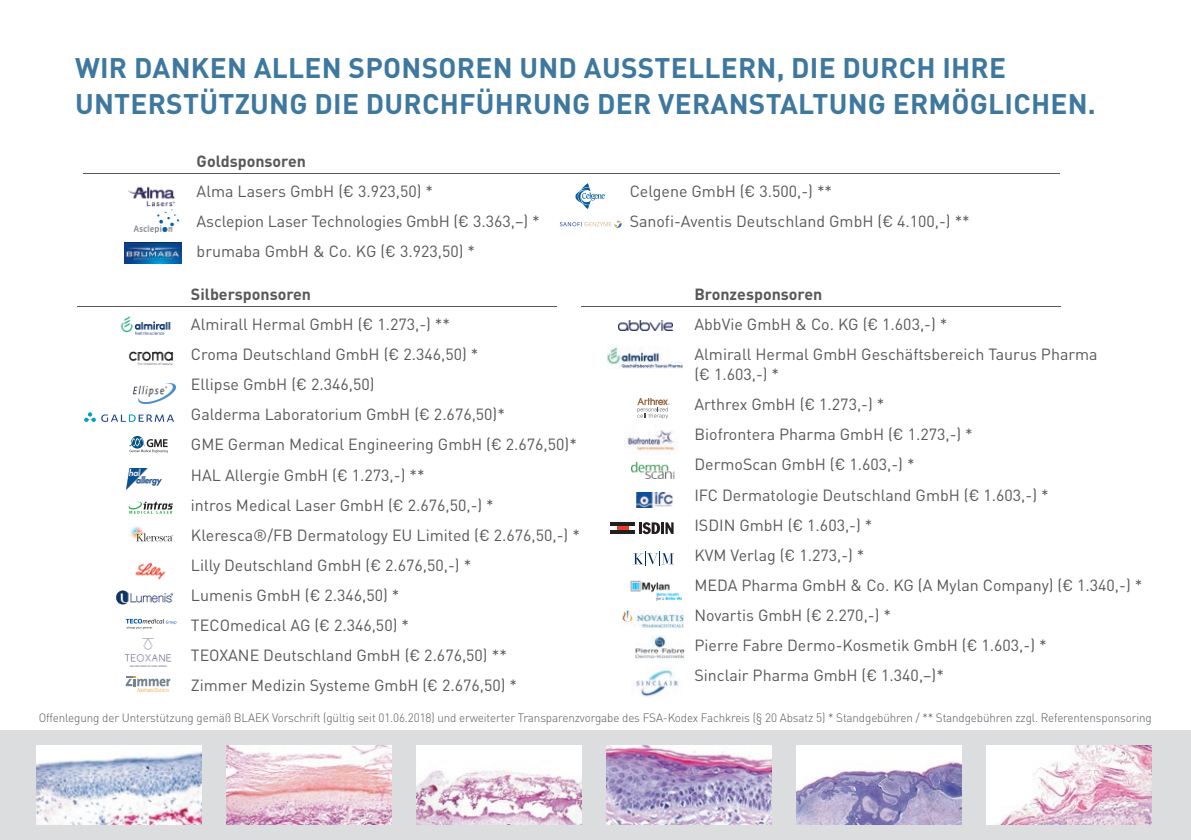
<style>
.page{position:relative;width:1191px;height:840px;background:#fff}
.page>*{position:absolute;margin:0;border:0;box-sizing:border-box;transform-origin:0 0}
.t1{font:700 28px/36px "DINOT";letter-spacing:.01em;color:#3e789f}
.t2{font:16px/30px "DINOT";color:#57585a}
.t3{font:700 16px "DINOT";color:#57585a}
.t4{font:300 12px "DINOT";letter-spacing:-.01em;color:#57585a}
</style>
<div class="page">
<hr style="left:83px;top:172px;width:976px;height:1px;background:#57585a">
<img style="left:128px;top:186px;width:48px;height:21px">
<svg style="left:129px;top:436px;width:39px;height:16px"></svg>
<img style="left:133px;top:209px;width:46px;height:23px">
<hr style="left:77px;top:306px;width:480px;height:1px;background:#57585a">
<hr style="left:581px;top:306px;width:479px;height:1px;background:#57585a">
<img style="left:120px;top:316px;width:51px;height:19px">
<img style="left:128px;top:351px;width:45px;height:14px">
<img style="left:134px;top:383px;width:41px;height:20px">
<img style="left:125px;top:242px;width:57px;height:22px">
<svg style="left:560px;top:220px;width:61px;height:8px"></svg>
<img style="left:636px;top:492px;width:36px;height:15px">
<img style="left:630px;top:580px;width:51px;height:20px">
<img style="left:623px;top:610px;width:60px;height:17px">
<svg style="left:633px;top:553px;width:41px;height:11px"></svg>
<img style="left:619px;top:320px;width:53px;height:10px">
<svg style="left:575px;top:183px;width:30px;height:26px"></svg>
<img style="left:608px;top:346px;width:74px;height:22px">
<div style="left:0;top:730px;width:1191px;height:109px;background:#dcdddf"></div>
<img style="left:986px;top:745px;width:165px;height:79px">
<img style="left:607px;top:745px;width:164px;height:79px">
<img style="left:417px;top:745px;width:164px;height:79px">
<img style="left:797px;top:745px;width:164px;height:79px">
<img style="left:227px;top:745px;width:164px;height:79px">
<img style="left:37px;top:745px;width:164px;height:79px">
<img style="left:116px;top:590px;width:57px;height:14px">
<img style="left:127px;top:468px;width:35px;height:21px">
<img style="left:636px;top:669px;width:43px;height:28px">
<hr style="left:617px;top:526px;width:11px;height:4px;background:#ef3e2e">
<svg style="left:639px;top:522px;width:34px;height:12px"></svg>
<hr style="left:610px;top:522px;width:25px;height:4px;background:#231f20">
<hr style="left:610px;top:530px;width:25px;height:3px;background:#231f20">
<svg style="left:84px;top:412px;width:90px;height:9px"></svg>
<img style="left:624px;top:424px;width:54px;height:28px">
<img style="left:635px;top:635px;width:50px;height:24px">
<img style="left:631px;top:462px;width:43px;height:16px">
<svg style="left:126px;top:676px;width:44px;height:15px"></svg>
<img style="left:126px;top:638px;width:44px;height:24px">
<svg style="left:126px;top:618px;width:50px;height:10px"></svg>
<svg style="left:128px;top:501px;width:45px;height:12px"></svg>
<img style="left:135px;top:562px;width:31px;height:18px">
<svg style="left:130px;top:526px;width:43px;height:16px"></svg>
<svg style="left:637px;top:398px;width:33px;height:20px"></svg>
<h1 class="t1" style="left:75px;top:49px;width:1022px">WIR DANKEN ALLEN SPONSOREN UND AUSSTELLERN, DIE DURCH IHRE<br>UNTERSTÜTZUNG DIE DURCHFÜHRUNG DER VERANSTALTUNG ERMÖGLICHEN.</h1>
<p class="t3" style="left:197px;top:150px;width:111px">Goldsponsoren</p>
<p class="t2" style="left:197px;top:176px;width:345px">Alma Lasers GmbH (€ 3.923,50) *<br>Asclepion Laser Technologies GmbH (€ 3.363,–) * brumaba GmbH &amp; Co. KG (€ 3.923,50) *</p>
<p class="t2" style="left:629px;top:176px;width:342px">Celgene GmbH (€ 3.500,-) **<br>Sanofi-Aventis Deutschland GmbH (€ 4.100,-) **</p>
<p class="t3" style="left:191px;top:284px;width:122px">Silbersponsoren</p>
<p class="t2" style="left:191px;top:309px;width:390px">Almirall Hermal GmbH (€ 1.273,-) **<br>Croma Deutschland GmbH (€ 2.346,50) *<br>Ellipse GmbH (€ 2.346,50)<br>Galderma Laboratorium GmbH (€ 2.676,50)*<br>GME German Medical Engineering GmbH (€ 2.676,50)* HAL Allergie GmbH (€ 1.273,-) **<br>intros Medical Laser GmbH (€ 2.676,50,-) * Kleresca®/FB Dermatology EU Limited (€ 2.676,50,-) * Lilly Deutschland GmbH (€ 2.676,50,-) *<br>Lumenis GmbH (€ 2.346,50) *<br>TECOmedical AG (€ 2.346,50) *<br>TEOXANE Deutschland GmbH (€ 2.676,50) **<br>Zimmer Medizin Systeme GmbH (€ 2.676,50) *</p>
<p class="t3" style="left:694px;top:284px;width:129px">Bronzesponsoren</p>
<p class="t2" style="left:694px;top:309px;width:405px">AbbVie GmbH &amp; Co. KG (€ 1.603,-) *<br>Almirall Hermal GmbH Geschäftsbereich Taurus Pharma</p>
<p class="t2" style="left:694px;top:359px;width:449px">(€ 1.603,-) *<br>Arthrex GmbH (€ 1.273,-) *<br>Biofrontera Pharma GmbH (€ 1.273,-) *<br>DermoScan GmbH (€ 1.603,-) *<br>IFC Dermatologie Deutschland GmbH (€ 1.603,-) *<br>ISDIN GmbH (€ 1.603,-) *<br>KVM Verlag (€ 1.273,-) *<br>MEDA Pharma GmbH &amp; Co. KG (A Mylan Company) (€ 1.340,-) * Novartis GmbH (€ 2.270,-) *<br>Pierre Fabre Dermo-Kosmetik GmbH (€ 1.603,-) *<br>Sinclair Pharma GmbH (€ 1.340,–)*</p>
<p class="t4" style="left:39px;top:709px;width:1114px">Offenlegung der Unterstützung gemäß BLAEK Vorschrift (gültig seit 01.06.2018) und erweiterter Transparenzvorgabe des FSA-Kodex Fachkreis (§ 20 Absatz 5) * Standgebühren / ** Standgebühren zzgl. Referentensponsoring</p>
</div>
